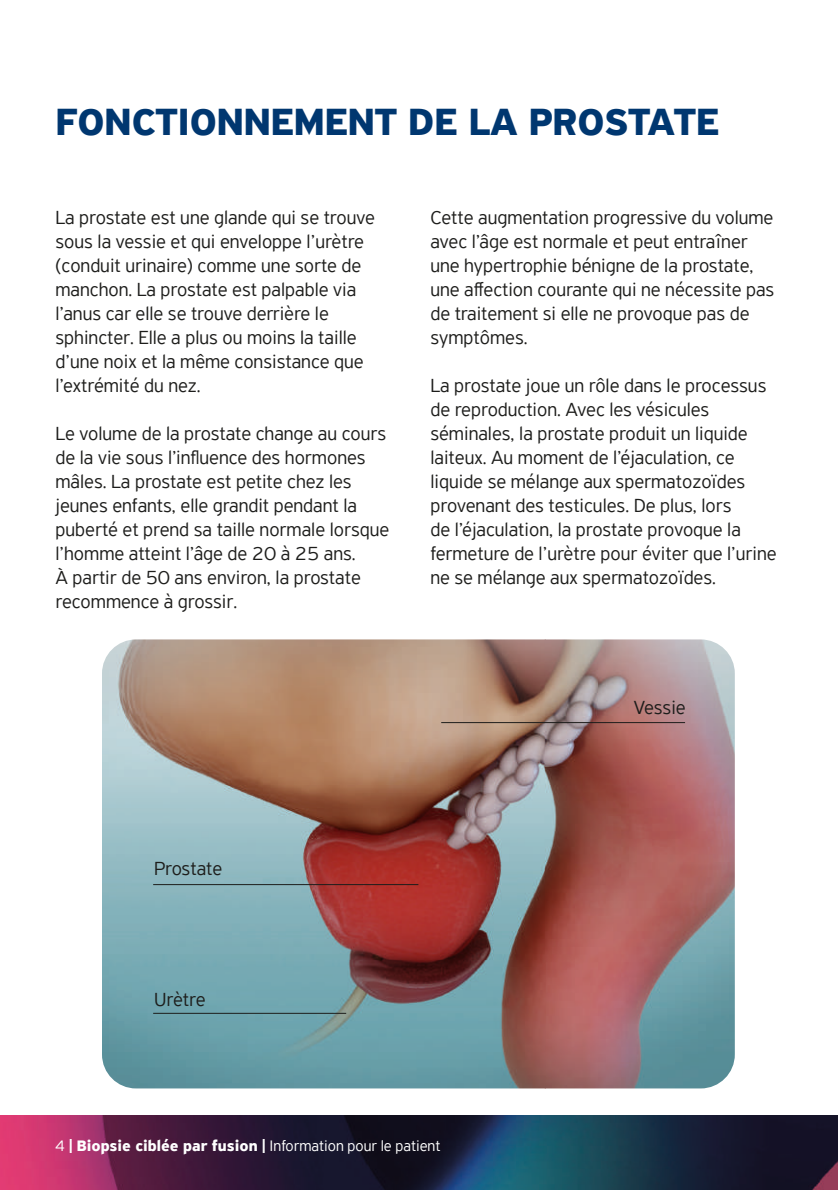
<style>
.page{position:relative;width:838px;height:1190px;background:#fff}
.page>*{position:absolute;margin:0;border:0;box-sizing:border-box;transform-origin:0 0}
.t1{font:700 40px "PF Highway Sans Pro";color:#003770}
.t2{font:300 20px/24px "PF Highway Sans Pro";color:#1d1d1b}
.t3{font:300 16px "PF Highway Sans Pro";color:#fff}
.s1{font-weight:500}
.s2{font-weight:700}
</style>
<div class="page">
<img style="left:0;top:1116px;width:838px;height:74px">
<img style="left:102px;top:639px;width:633px;height:449px">
<hr style="left:153px;top:884px;width:265px;height:1px;background:#1d1d1b">
<hr style="left:441px;top:722px;width:244px;height:1px;background:#1d1d1b">
<hr style="left:153px;top:1013px;width:193px;height:1px;background:#1d1d1b">
<h1 class="t1" style="left:55px;top:98px;width:665px">FONCTIONNEMENT DE LA PROSTATE</h1>
<p class="t2" style="left:55px;top:205px;width:321px">La prostate est une glande qui se trouve sous la vessie et qui enveloppe l’urètre (conduit urinaire) comme une sorte de manchon. La prostate est palpable via l’anus car elle se trouve derrière le sphincter. Elle a plus ou moins la taille d’une noix et la même consistance que l’extrémité du nez.</p>
<p class="t2" style="left:55px;top:421px;width:335px">Le volume de la prostate change au cours de la vie sous l’influence des hormones mâles. La prostate est petite chez les jeunes enfants, elle grandit pendant la puberté et prend sa taille normale lorsque l’homme atteint l’âge de 20 à 25 ans.<br>À partir de 50 ans environ, la prostate recommence à grossir.</p>
<p class="t2" style="left:430px;top:205px;width:345px">Cette augmentation progressive du volume avec l’âge est normale et peut entraîner une hypertrophie bénigne de la prostate, une affection courante qui ne nécessite pas de traitement si elle ne provoque pas de symptômes.</p>
<p class="t2" style="left:430px;top:373px;width:348px">La prostate joue un rôle dans le processus de reproduction. Avec les vésicules séminales, la prostate produit un liquide laiteux. Au moment de l’éjaculation, ce liquide se mélange aux spermatozoïdes provenant des testicules. De plus, lors<br>de l’éjaculation, la prostate provoque la fermeture de l’urètre pour éviter que l’urine ne se mélange aux spermatozoïdes.</p>
<p class="t2" style="left:633px;top:695px;width:54px">Vessie</p>
<p class="t2" style="left:154px;top:856px;width:70px">Prostate</p>
<p class="t2" style="left:154px;top:987px;width:53px">Urètre</p>
<p class="t3" style="left:55px;top:1136px;width:387px">4 <span class="s1">|</span> <span class="s2">Biopsie ciblée par fusion</span> <span class="s1">|</span> Information pour le patient</p>
</div>
